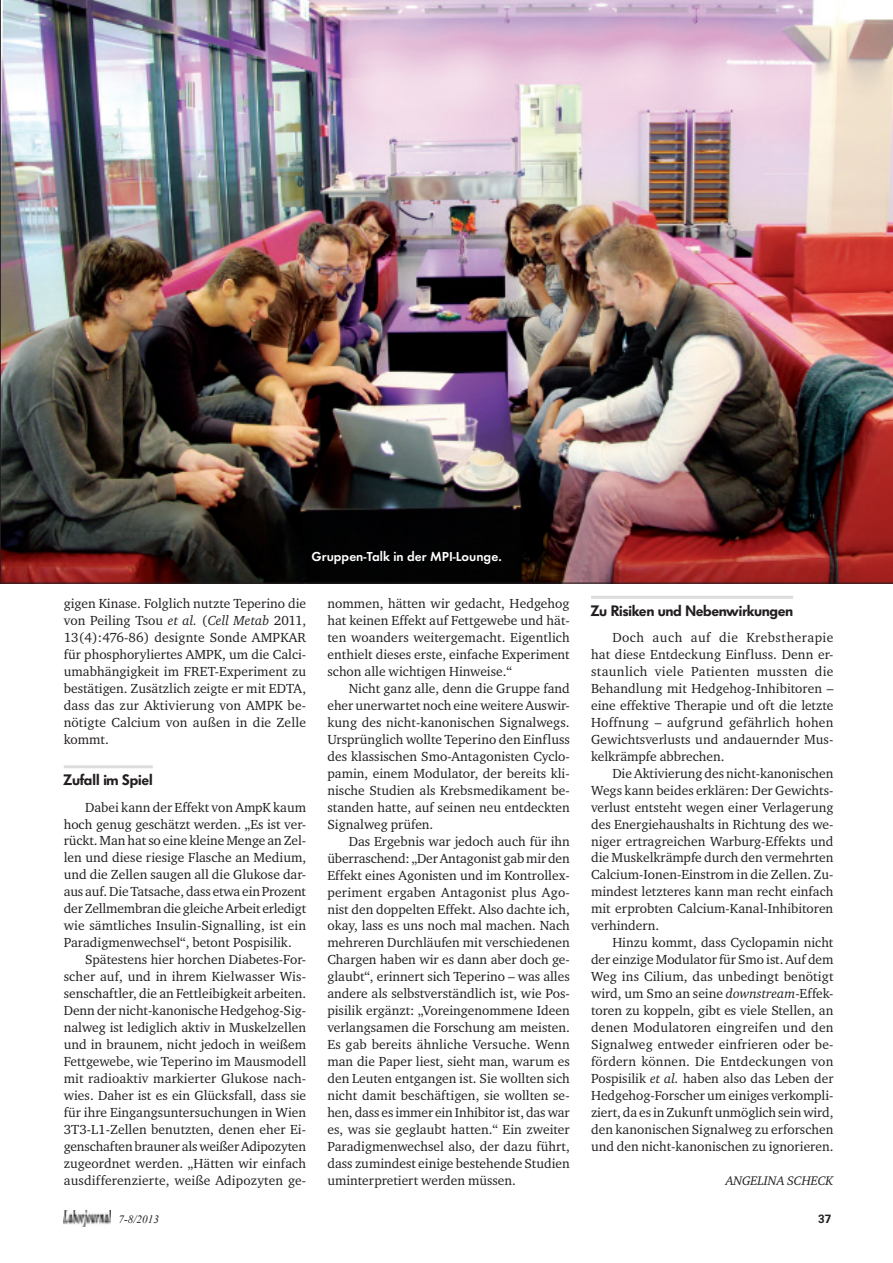
<style>
.page{position:relative;width:893px;height:1263px;background:#fff}
.page>*{position:absolute;margin:0;border:0;box-sizing:border-box;transform-origin:0 0}
.t1{font:15px "Fut Dem Bol";color:#231f20}
.t2{font:13.5px/17px "Charter ITC";color:#231f20;text-align:justify}
.t3{font:600 13.5px "Futura T";color:#fff}
.t4{font:italic 12.75px "Charter ITC";color:#231f20}
.t5{font:700 12px "Zurich BT";color:#231f20}
.t6{font:italic 11.25px "Times New Roman";color:#231f20}
.s1{font-style:italic}
</style>
<div class="page">
<img style="left:64px;top:1210px;width:46px;height:16px">
<hr style="left:64px;top:765px;width:89px;height:3px;background:#dcdddf">
<hr style="left:591px;top:596px;width:202px;height:3px;background:#dcdddf">
<img style="left:0;top:0;width:893px;height:583px">
<p class="t3" style="left:312px;top:548px;width:192px">Gruppen-Talk in der MPI-Lounge.</p>
<p class="t2" style="left:64px;top:595px;width:244px">gigen Kinase. Folglich nutzte Teperino die von Peiling Tsou <span class="s1">et al.</span> (<span class="s1">Cell Metab</span> 2011, 13(4):476-86) designte Sonde AMPKAR für phosphoryliertes AMPK, um die Calci&shy;umabhängigkeit im FRET-Experiment zu bestätigen. Zusätzlich zeigte er mit EDTA, dass das zur Aktivierung von AMPK be&shy;nötigte Calcium von außen in die Zelle kommt.</p>
<p class="t1" style="left:64px;top:771px;width:91px">Zufall im Spiel</p>
<p class="t2" style="left:64px;top:798px;width:244px;text-indent:21px">Dabei kann der Effekt von AmpK kaum hoch genug geschätzt werden. „Es ist ver&shy;rückt. Man hat so eine kleine Menge an Zel&shy;len und diese riesige Flasche an Medium, und die Zellen saugen all die Glukose dar&shy;aus auf. Die Tatsache, dass etwa ein Prozent der Zellmembran die gleiche Arbeit erledigt wie sämtliches Insulin-Signalling, ist ein Paradigmenwechsel“, betont Pospisilik.</p>
<p class="t2" style="left:64px;top:951px;width:244px;text-indent:21px">Spätestens hier horchen Diabetes-For&shy;scher auf, und in ihrem Kielwasser Wis&shy;senschaftler, die an Fettleibigkeit arbeiten.<br>Denn der nicht-kanonische Hedgehog-Sig&shy;nalweg ist lediglich aktiv in Muskelzellen und in braunem, nicht jedoch in weißem Fettgewebe, wie Teperino im Mausmodell mit radioaktiv markierter Glukose nach&shy;wies. Daher ist es ein Glücksfall, dass sie für ihre Eingangsuntersuchungen in Wien 3T3-L1-Zellen benutzten, denen eher Ei&shy;genschaften brauner als weißer Adipozyten zugeordnet werden. „Hätten wir einfach ausdifferenzierte, weiße Adipozyten ge-</p>
<p class="t2" style="left:327px;top:595px;width:244px">nommen, hätten wir gedacht, Hedgehog hat keinen Effekt auf Fettgewebe und hät&shy;ten woanders weitergemacht. Eigentlich enthielt dieses erste, einfache Experiment schon alle wichtigen Hinweise.“</p>
<p class="t2" style="left:327px;top:680px;width:244px;text-indent:21px">Nicht ganz alle, denn die Gruppe fand eher unerwartet noch eine weitere Auswir&shy;kung des nicht-kanonischen Signalwegs.<br>Ursprünglich wollte Teperino den Einfluss des klassischen Smo-Antagonisten Cyclo&shy;pamin, einem Modulator, der bereits kli&shy;nische Studien als Krebsmedikament be&shy;standen hatte, auf seinen neu entdeckten Signalweg prüfen.</p>
<p class="t2" style="left:327px;top:832px;width:244px;text-indent:21px">Das Ergebnis war jedoch auch für ihn überraschend: „Der Antagonist gab mir den Effekt eines Agonisten und im Kontrollex&shy;periment ergaben Antagonist plus Ago&shy;nist den doppelten Effekt. Also dachte ich, okay, lass es uns noch mal machen. Nach mehreren Durchläufen mit verschiedenen Chargen haben wir es dann aber doch ge&shy;glaubt“, erinnert sich Teperino – was alles andere als selbstverständlich ist, wie Pos&shy;pisilik ergänzt: „Voreingenommene Ideen verlangsamen die Forschung am meisten.<br>Es gab bereits ähnliche Versuche. Wenn man die Paper liest, sieht man, warum es den Leuten entgangen ist. Sie wollten sich nicht damit beschäftigen, sie wollten se&shy;hen, dass es immer ein Inhibitor ist, das war es, was sie geglaubt hatten.“ Ein zweiter Paradigmenwechsel also, der dazu führt, dass zumindest einige bestehende Studien uminterpretiert werden müssen.</p>
<p class="t1" style="left:591px;top:602px;width:204px">Zu Risiken und Nebenwirkungen</p>
<p class="t2" style="left:591px;top:629px;width:244px;text-indent:21px">Doch auch auf die Krebstherapie hat diese Entdeckung Einfluss. Denn er&shy;staunlich viele Patienten mussten die Behandlung mit Hedgehog-Inhibitoren – eine effektive Therapie und oft die letzte Hoffnung – aufgrund gefährlich hohen Gewichtsverlusts und andauernder Mus&shy;kelkrämpfe abbrechen.</p>
<p class="t2" style="left:591px;top:764px;width:244px;text-indent:21px">Die Aktivierung des nicht-kanonischen Wegs kann beides erklären: Der Gewichts&shy;verlust entsteht wegen einer Verlagerung des Energiehaushalts in Richtung des we&shy;niger ertragreichen Warburg-Effekts und die Muskelkrämpfe durch den vermehrten Calcium-Ionen-Einstrom in die Zellen. Zu&shy;mindest letzteres kann man recht einfach mit erprobten Calcium-Kanal-Inhibitoren verhindern.</p>
<p class="t2" style="left:591px;top:934px;width:244px;text-indent:21px">Hinzu kommt, dass Cyclopamin nicht der einzige Modulator für Smo ist. Auf dem Weg ins Cilium, das unbedingt benötigt wird, um Smo an seine <span class="s1">downstream</span>-Effek&shy;toren zu koppeln, gibt es viele Stellen, an denen Modulatoren eingreifen und den Signalweg entweder einfrieren oder be&shy;fördern können. Die Entdeckungen von Pospisilik <span class="s1">et al.</span> haben also das Leben der Hedgehog-Forscher um einiges verkompli&shy;ziert, da es in Zukunft unmöglich sein wird, den kanonischen Signalweg zu erforschen und den nicht-kanonischen zu ignorieren.</p>
<p class="t4" style="left:726px;top:1172px;width:109px">Angelina Scheck</p>
<p class="t6" style="left:118px;top:1211px;width:42px">7-8/2013</p>
<p class="t5" style="left:818px;top:1212px;width:15px">37</p>
</div>
